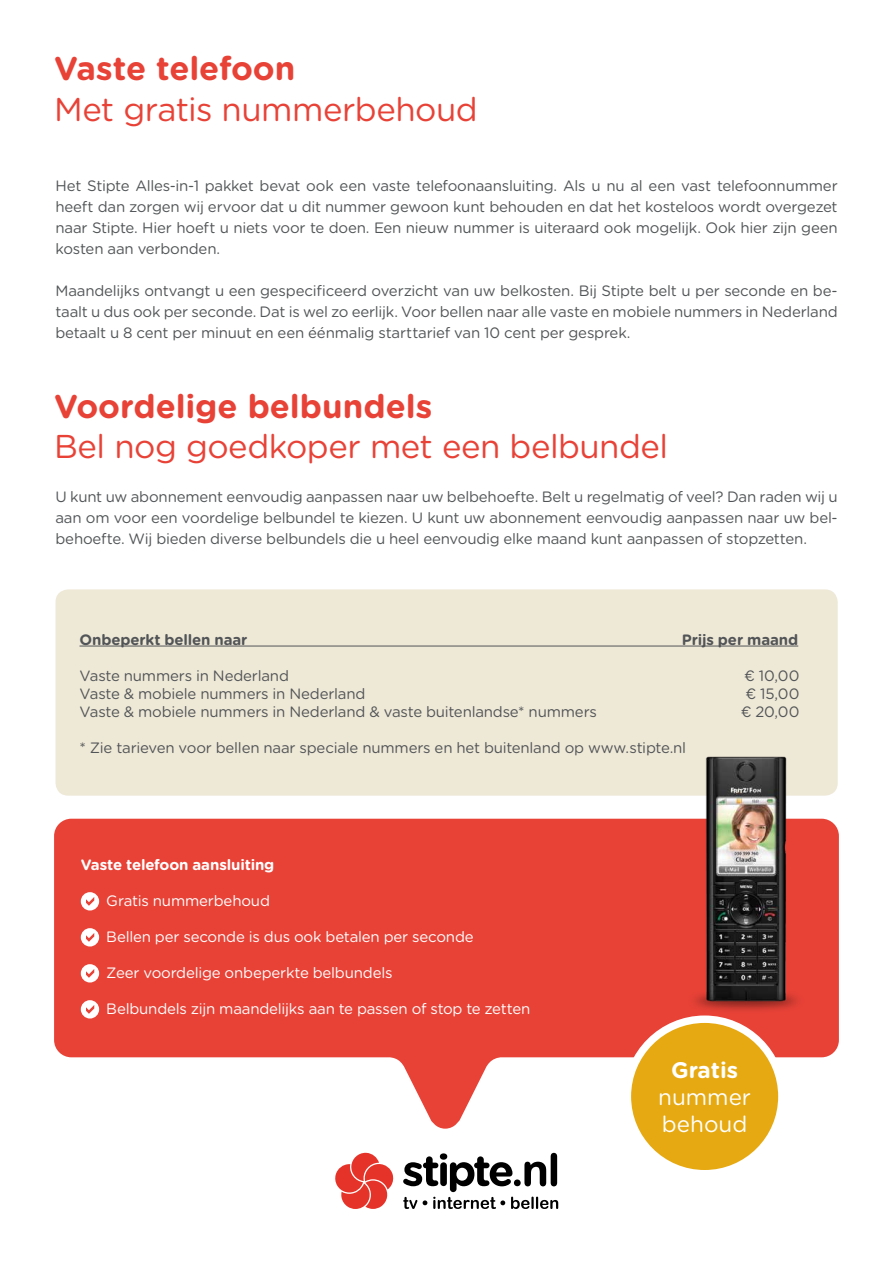
<style>
.page{position:relative;width:893px;height:1263px;background:#fff}
.page>*{position:absolute;margin:0;border:0;box-sizing:border-box;transform-origin:0 0}
.t1{font:33px "Gotham Rounded";letter-spacing:-.015em;color:#e84237}
.t2{font:700 33px "Gotham Rounded";letter-spacing:-.005em;color:#e84237}
.t3{font:22.5px/27px "Gotham Rounded";color:#fff}
.t4{font:700 22.5px "Gotham Rounded";color:#fff}
.t5{font:15px/21px "Gotham Rounded";letter-spacing:-.01em;color:#525557;text-align:justify}
.t6{font:15px "Gotham Rounded";letter-spacing:-.01em;color:#fff}
.t7{font:700 15px "Gotham Rounded";letter-spacing:-.01em;color:#525557}
.t8{font:700 15px "Gotham Rounded";letter-spacing:-.01em;color:#fff}
</style>
<div class="page">
<svg style="left:335px;top:1153px;width:59px;height:56px"></svg>
<svg style="left:403px;top:1153px;width:155px;height:56px"></svg>
<svg style="left:54px;top:819px;width:784px;height:310px;fill:#e84237"></svg>
<div style="left:81px;top:892px;width:18px;height:18px;background:#fff;border-radius:50%"></div>
<svg style="left:86px;top:897px;width:8px;height:9px"></svg>
<div style="left:81px;top:928px;width:18px;height:18px;background:#fff;border-radius:50%"></div>
<svg style="left:86px;top:933px;width:8px;height:9px"></svg>
<div style="left:81px;top:964px;width:18px;height:18px;background:#fff;border-radius:50%"></div>
<svg style="left:86px;top:969px;width:8px;height:9px"></svg>
<div style="left:81px;top:1000px;width:18px;height:18px;background:#fff;border-radius:50%"></div>
<svg style="left:86px;top:1005px;width:8px;height:9px"></svg>
<div style="left:55px;top:589px;width:783px;height:207px;background:#eee8d7;border-radius:13px"></div>
<hr style="left:80px;top:646px;width:718px;height:1px;background:#525557">
<div style="left:627px;top:1019px;width:155px;height:155px;background:#e6a911;border-radius:50%"></div>
<div style="left:624px;top:1015px;width:162px;height:162px;border:7px solid #fff;border-radius:50%"></div>
<img style="left:642px;top:755px;width:197px;height:291px">
<h1 class="t2" style="left:54px;top:45px;width:243px">Vaste telefoon</h1>
<h1 class="t1" style="left:54px;top:87px;width:425px">Met gratis nummerbehoud</h1>
<p class="t5" style="left:56px;top:174px;width:784px">Het Stipte Alles-in-1 pakket bevat ook een vaste telefoonaansluiting. Als u nu al een vast telefoonnummer heeft dan zorgen wij ervoor dat u dit nummer gewoon kunt behouden en dat het kosteloos wordt overgezet naar Stipte. Hier hoeft u niets voor te doen. Een nieuw nummer is uiteraard ook mogelijk. Ook hier zijn geen kosten aan verbonden.</p>
<p class="t5" style="left:56px;top:279px;width:784px">Maandelijks ontvangt u een gespecificeerd overzicht van uw belkosten. Bij Stipte belt u per seconde en be&shy;taalt u dus ook per seconde. Dat is wel zo eerlijk. Voor bellen naar alle vaste en mobiele nummers in Nederland betaalt u 8 cent per minuut en een éénmalig starttarief van 10 cent per gesprek.</p>
<h1 class="t2" style="left:54px;top:382px;width:380px">Voordelige belbundels</h1>
<h1 class="t1" style="left:54px;top:424px;width:616px">Bel nog goedkoper met een belbundel</h1>
<p class="t5" style="left:56px;top:486px;width:784px">U kunt uw abonnement eenvoudig aanpassen naar uw belbehoefte. Belt u regelmatig of veel? Dan raden wij u aan om voor een voordelige belbundel te kiezen. U kunt uw abonnement eenvoudig aanpassen naar uw bel&shy;behoefte. Wij bieden diverse belbundels die u heel eenvoudig elke maand kunt aanpassen of stopzetten.</p>
<p class="t7" style="left:80px;top:628px;width:169px">Onbeperkt bellen naar</p>
<p class="t7" style="left:682px;top:628px;width:118px">Prijs per maand</p>
<p class="t5" style="left:80px;top:664px;width:211px">Vaste nummers in Nederland</p>
<p class="t5" style="left:744px;top:664px;width:57px">€ 10,00</p>
<p class="t5" style="left:80px;top:682px;width:288px">Vaste &amp; mobiele nummers in Nederland</p>
<p class="t5" style="left:745px;top:682px;width:55px">€ 15,00</p>
<p class="t5" style="left:80px;top:700px;width:519px">Vaste &amp; mobiele nummers in Nederland &amp; vaste buitenlandse* nummers</p>
<p class="t5" style="left:741px;top:700px;width:60px">€ 20,00</p>
<p class="t5" style="left:80px;top:736px;width:608px">* Zie tarieven voor bellen naar speciale nummers en het buitenland op www.stipte.nl</p>
<p class="t8" style="left:81px;top:854px;width:195px">Vaste telefoon aansluiting</p>
<p class="t6" style="left:106px;top:890px;width:165px">Gratis nummerbehoud</p>
<p class="t6" style="left:106px;top:926px;width:369px">Bellen per seconde is dus ook betalen per seconde</p>
<p class="t6" style="left:106px;top:962px;width:288px">Zeer voordelige onbeperkte belbundels</p>
<p class="t6" style="left:106px;top:998px;width:425px">Belbundels zijn maandelijks aan te passen of stop te zetten</p>
<h2 class="t4" style="left:671px;top:1054px;width:69px">Gratis</h2>
<h2 class="t3" style="left:658px;top:1083px;width:94px">nummer behoud</h2>
</div>
